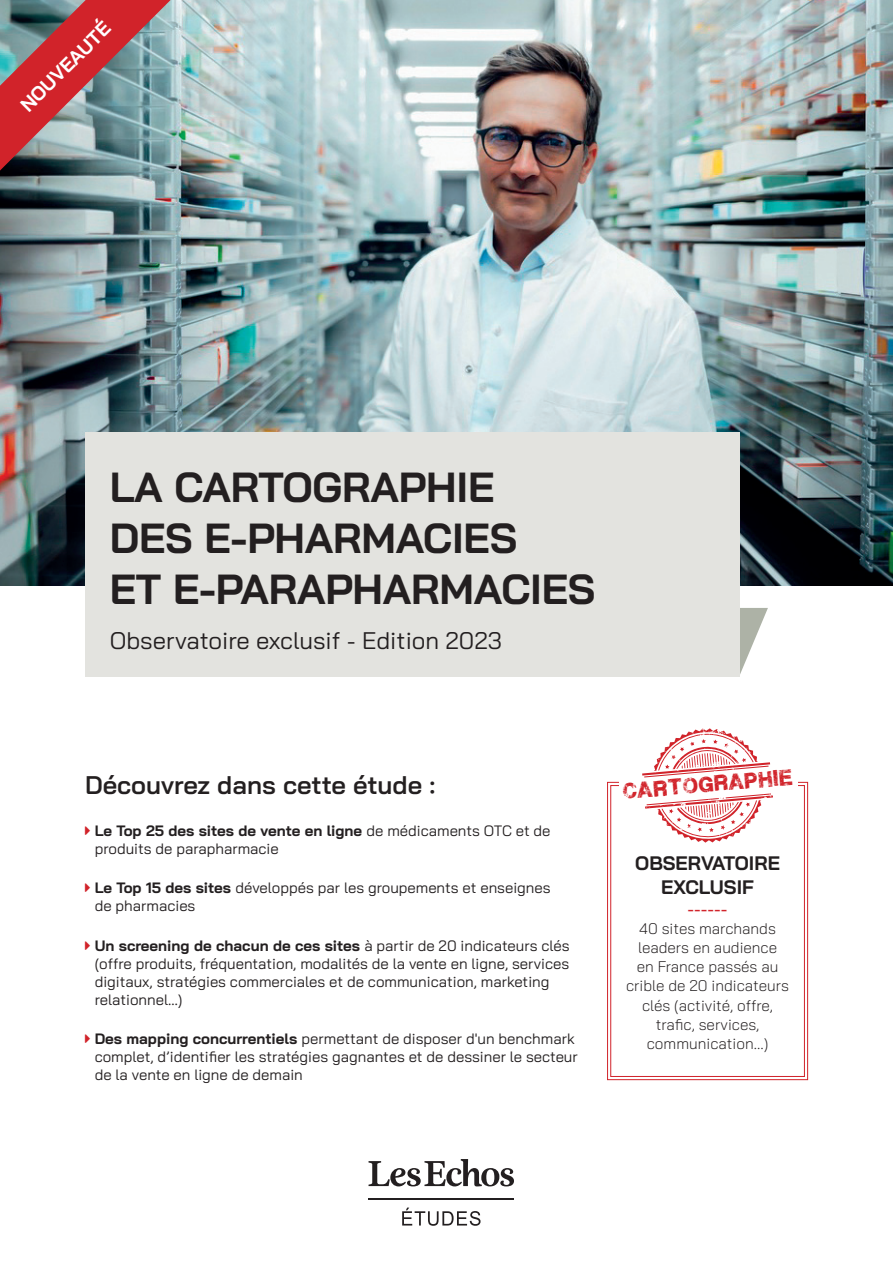
<style>
.page{position:relative;width:893px;height:1263px;background:#fff}
.page>*{position:absolute;margin:0;border:0;box-sizing:border-box;transform-origin:0 0}
.t1{font:700 42px/51px "Bai Jamjuree";letter-spacing:-.005em;color:#231f20}
.t2{font:600 25.5px "Bai Jamjuree";color:#231f20}
.t3{font:24px "Bai Jamjuree";color:#231f20}
.Colonne_titre{font:700 19.5px/24px "Bai Jamjuree";color:#231f20;text-align:center}
.t4{font:700 19.5px "Bai Jamjuree";color:#fff}
.t5{font:18px "Plane Crash";color:#d1232a}
.Colonne_titre-2{font:500 17.25px "Bai Jamjuree";color:#d1232a}
.Colonne_titre-3{font:300 15.3px/19.2px "Bai Jamjuree";color:#231f20;text-align:center}
.Colonne_titre-4{font:15px/18px "Bai Jamjuree";color:#231f20}
.s1{font-weight:700}
</style>
<div class="page">
<img style="left:0;top:0;width:893px;height:586px">
<hr style="left:369px;top:1198px;width:145px;height:2px;background:#231f20">
<svg style="left:368px;top:1159px;width:146px;height:27px"></svg>
<svg style="left:402px;top:1207px;width:78px;height:19px"></svg>
<svg style="left:739px;top:608px;width:29px;height:68px"></svg>
<div style="left:85px;top:432px;width:654px;height:244px;background:#e3e3df"></div>
<svg style="left:607px;top:782px;width:201px;height:298px"></svg>
<div style="left:610px;top:785px;width:195px;height:292px;border:1px solid #d1232a"></div>
<div style="left:620px;top:780px;width:178px;height:8px;background:#fff"></div>
<svg style="left:642px;top:728px;width:131px;height:115px"></svg>
<svg style="left:0;top:0;width:171px;height:171px;background:#956a6f"></svg>
<p class="t4" style="left:16px;top:100px;width:120px;rotate:-45deg">NOUVEAUTÉ</p>
<p class="t1" style="left:110px;top:462px;width:487px">LA CARTOGRAPHIE<br>DES E-PHARMACIES<br>ET E-PARAPHARMACIES</p>
<p class="t3" style="left:110px;top:620px;width:394px">Observatoire exclusif - Edition 2023</p>
<p class="t2" style="left:85px;top:770px;width:352px">Découvrez dans cette étude :</p>
<p class="Colonne_titre-4" style="left:95px;top:822px;width:457px"><span class="s1">Le Top 25 des sites de vente en ligne</span> de médicaments OTC et de produits de parapharmacie</p>
<p class="Colonne_titre-4" style="left:95px;top:879px;width:457px"><span class="s1">Le Top 15 des sites</span> développés par les groupements et enseignes de pharmacies</p>
<p class="Colonne_titre-4" style="left:95px;top:936px;width:476px"><span class="s1">Un screening de chacun de ces sites</span> à partir de 20 indicateurs clés (offre produits, fréquentation, modalités de la vente en ligne, services digitaux, stratégies commerciales et de communication, marketing relationnel…)</p>
<p class="Colonne_titre-4" style="left:95px;top:1029px;width:485px"><span class="s1">Des mapping concurrentiels</span> permettant de disposer d'un benchmark complet, d’identifier les stratégies gagnantes et de dessiner le secteur de la vente en ligne de demain</p>
<p class="t5" style="left:622px;top:784px;width:172px;rotate:-5deg">cartographie</p>
<p class="Colonne_titre" style="left:635px;top:851px;width:146px">OBSERVATOIRE<br>EXCLUSIF</p>
<p class="Colonne_titre-2" style="left:688px;top:899px;width:41px">------</p>
<p class="Colonne_titre-3" style="left:626px;top:919px;width:164px">40 sites marchands leaders en audience<br>en France passés au crible de 20 indicateurs clés (activité, offre, trafic, services, communication…)</p>
</div>
